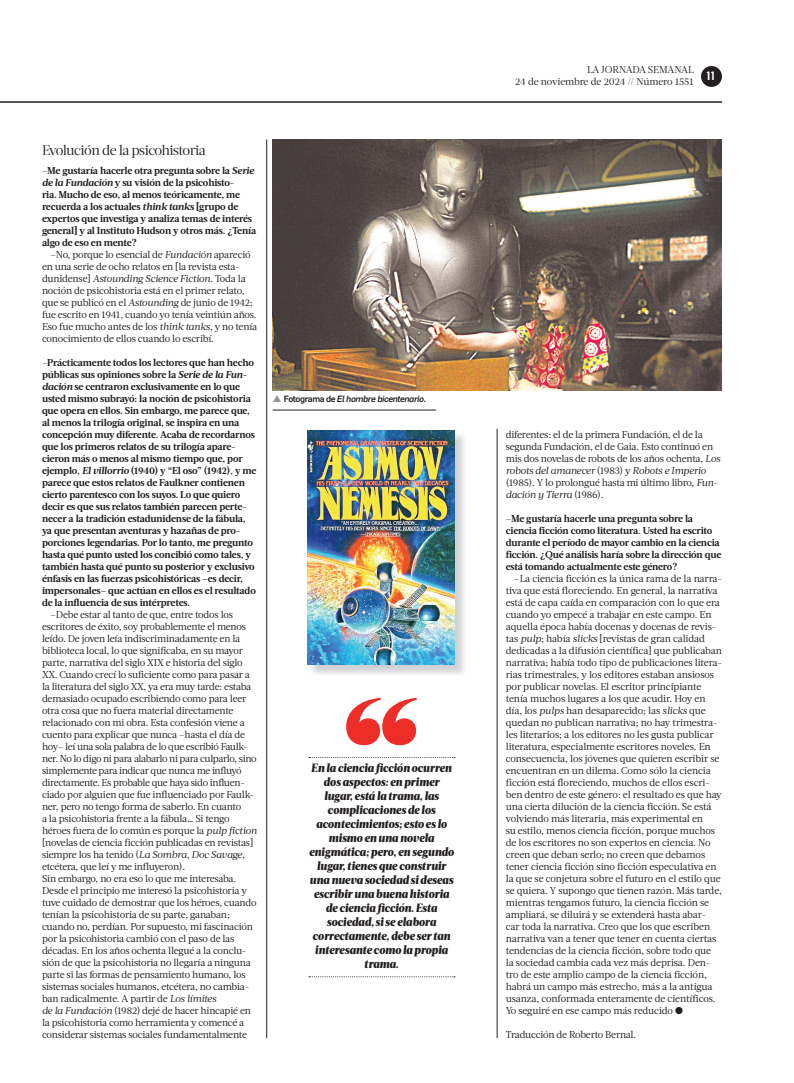
<style>
.page{position:relative;width:794px;height:1083px;background:#fff}
.page>*{position:absolute;margin:0;border:0;box-sizing:border-box;transform-origin:0 0}
.t1{font:14px "Acta Headline";letter-spacing:-.04em;color:#231f20}
.t2{font:italic 900 12px/14px "Acta Deck";color:#231f20;text-align:center;scale:.9 1}
.t3{font:600 11.9px "Flama Semicond";color:#fff}
.t4{font:10px/12px "Acta";letter-spacing:-.02em;color:#231f20}
.t5{font:700 10px/12px "Acta";letter-spacing:-.02em;color:#231f20}
.t6{font:10px/12px "Acta Deck";letter-spacing:-.01em;color:#231f20;text-align:right}
.t7{font:italic 500 8.9px "Flama";letter-spacing:-.04em;color:#231f20}
.s1{font-weight:400}
.s2{font-style:italic}
.s3{color:#939598}
.s4{font-style:normal}
</style>
<div class="page">
<div style="left:701px;top:66px;width:21px;height:21px;background:#231f20;border-radius:50%"></div>
<hr style="left:0;top:102px;width:722px;height:1px;background:#231f20">
<hr style="left:266px;top:140px;width:1px;height:898px;background:#231f20">
<hr style="left:497px;top:429px;width:1px;height:609px;background:#231f20">
<svg style="left:309px;top:757px;width:146px;height:1px"></svg>
<svg style="left:309px;top:976px;width:146px;height:1px"></svg>
<svg style="left:346px;top:698px;width:71px;height:47px"></svg>
<img style="left:273px;top:140px;width:449px;height:250px">
<img style="left:309px;top:432px;width:155px;height:242px">
<img style="left:308px;top:430px;width:146px;height:234px">
<hr style="left:273px;top:410px;width:163px;height:1px;background:#231f20">
<h1 class="t1" style="left:42px;top:144px;width:165px">Evolución de la psicohistoria</h1>
<p class="t5" style="left:42px;top:165px;width:216px"><span class="s1">‒</span>Me gustaría hacerle otra pregunta sobre la <span class="s2">Serie de la Fundación</span> y su visión de la psicohisto-<br>ria. Mucho de eso, al menos teóricamente, me recuerda a los actuales <span class="s2">think tanks</span> [grupo de expertos que investiga y analiza temas de interés general] y al Instituto Hudson y otros más. ¿Tenía algo de eso en mente?</p>
<p class="t4" style="left:42px;top:249px;width:217px;text-indent:9px">‒No, porque lo esencial de <span class="s2">Fundación</span> apareció en una serie de ocho relatos en [la revista esta&shy;dunidense] <span class="s2">Astounding Science Fiction</span>. Toda la noción de psicohistoria está en el primer relato, que se publicó en el <span class="s2">Astounding</span> de junio de 1942; fue escrito en 1941, cuando yo tenía veintiún años.<br>Eso fue mucho antes de los <span class="s2">think tanks</span>, y no tenía conocimiento de ellos cuando lo escribí.</p>
<p class="t5" style="left:42px;top:357px;width:216px"><span class="s1">‒</span>Prácticamente todos los lectores que han hecho públicas sus opiniones sobre la <span class="s2">Serie de la Fun&shy;dación</span> se centraron exclusivamente en lo que usted mismo subrayó: la noción de psicohistoria que opera en ellos. Sin embargo, me parece que, al menos la trilogía original, se inspira en una concepción muy diferente. Acaba de recordarnos que los primeros relatos de su trilogía apare&shy;cieron más o menos al mismo tiempo que, por ejemplo<span class="s1">,</span> <span class="s2">El villorrio</span> (1940) y “El oso” (1942)<span class="s1">,</span> y me parece que estos relatos de Faulkner contienen cierto parentesco con los suyos. Lo que quiero decir es que sus relatos también parecen perte&shy;necer a la tradición estadunidense de la fábula, ya que presentan aventuras y hazañas de pro&shy;porciones legendarias. Por lo tanto, me pregunto hasta qué punto usted los concibió como tales, y también hasta qué punto su posterior y exclusivo énfasis en las fuerzas psicohistóricas ‒es decir, impersonales‒ que actúan en ellos es el resultado de la influencia de sus intérpretes.</p>
<p class="t4" style="left:42px;top:609px;width:216px;text-indent:9px">‒Debe estar al tanto de que, entre todos los escritores de éxito, soy probablemente el menos leído. De joven leía indiscriminadamente en la biblioteca local, lo que significaba, en su mayor parte, narrativa del siglo XIX e historia del siglo XX. Cuando crecí lo suficiente como para pasar a la literatura del siglo XX, ya era muy tarde: estaba demasiado ocupado escribiendo como para leer otra cosa que no fuera material directamente relacionado con mi obra. Esta confesión viene a cuento para explicar que nunca ‒hasta el día de hoy‒ leí una sola palabra de lo que escribió Faulk&shy;ner. No lo digo ni para alabarlo ni para culparlo, sino simplemente para indicar que nunca me influyó directamente. Es probable que haya sido influen&shy;ciado por alguien que fue influenciado por Faulk&shy;ner, pero no tengo forma de saberlo. En cuanto<br>a la psicohistoria frente a la fábula… Si tengo héroes fuera de lo común es porque la <span class="s2">pulp fiction </span>[novelas de ciencia ficción publicadas en revistas] siempre los ha tenido (<span class="s2">La Sombra</span>, <span class="s2">Doc Savage</span>, etcétera, que leí y me influyeron).<br>Sin embargo, no era eso lo que me interesaba.<br>Desde el principio me interesó la psicohistoria y tuve cuidado de demostrar que los héroes, cuando tenían la psicohistoria de su parte, ganaban; cuando no, perdían. Por supuesto, mi fascinación por la psicohistoria cambió con el paso de las décadas. En los años ochenta llegué a la conclu&shy;sión de que la psicohistoria no llegaría a ninguna parte si las formas de pensamiento humano, los sistemas sociales humanos, etcétera, no cambia&shy;ban radicalmente. A partir de <span class="s2">Los límites<br>de la Fundación</span> (1982) dejé de hacer hincapié en la psicohistoria como herramienta y comencé a considerar sistemas sociales fundamentalmente</p>
<p class="t7" style="left:273px;top:395px;width:155px"><span class="s3">▲</span> <span class="s4">Fotograma de</span> El hombre bicentenario<span class="s4">.</span></p>
<p class="t2" style="left:309px;top:762px;width:162px">En la ciencia ficción ocurren dos aspectos: en primer lugar, está la trama, las complicaciones de los acontecimientos; esto es lo mismo en una novela enigmática; pero, en segundo lugar, tienes que construir una nueva sociedad si deseas escribir una buena historia de ciencia ficción. Esta sociedad, si se elabora correctamente, debe ser tan interesante como la propia trama.</p>
<p class="t6" style="left:515px;top:65px;width:180px">LA JORNADA SEMANAL<br>24 de noviembre de 2024 // Número 1551</p>
<p class="t3" style="left:706px;top:71px;width:10px">11</p>
<p class="t4" style="left:506px;top:429px;width:216px">diferentes: el de la primera Fundación, el de la segunda Fundación, el de Gaia. Esto continuó en mis dos novelas de robots de los años ochenta, <span class="s2">Los robots del amanecer</span> (1983) y <span class="s2">Robots e Imperio </span>(1985). Y lo prolongué hasta mi último libro, <span class="s2">Fun&shy;dación y Tierra</span> (1986).</p>
<p class="t5" style="left:506px;top:513px;width:217px"><span class="s1">‒</span>Me gustaría hacerle una pregunta sobre la ciencia ficción como literatura<span class="s1">.</span> Usted ha escrito durante el período de mayor cambio en la ciencia ficción. ¿Qué análisis haría sobre la dirección que está tomando actualmente este género?</p>
<p class="t4" style="left:506px;top:573px;width:218px;text-indent:9px">‒La ciencia ficción es la única rama de la narra&shy;tiva que está floreciendo. En general, la narrativa está de capa caída en comparación con lo que era cuando yo empecé a trabajar en este campo. En aquella época había docenas y docenas de revis&shy;tas <span class="s2">pulp</span>; había <span class="s2">slicks</span> [revistas de gran calidad dedicadas a la difusión científica] que publicaban narrativa; había todo tipo de publicaciones litera&shy;rias trimestrales, y los editores estaban ansiosos por publicar novelas. El escritor principiante tenía muchos lugares a los que acudir. Hoy en día, los <span class="s2">pulps</span> han desaparecido; las <span class="s2">slicks</span> que quedan no publican narrativa; no hay trimestra&shy;les literarios; a los editores no les gusta publicar literatura, especialmente escritores noveles. En consecuencia, los jóvenes que quieren escribir se encuentran en un dilema. Como sólo la ciencia ficción está floreciendo, muchos de ellos escri&shy;ben dentro de este género: el resultado es que hay una cierta dilución de la ciencia ficción. Se está volviendo más literaria, más experimental en<br>su estilo, menos ciencia ficción, porque muchos de los escritores no son expertos en ciencia. No creen que deban serlo; no creen que debamos tener ciencia ficción sino ficción especulativa en la que se conjetura sobre el futuro en el estilo que se quiera. Y supongo que tienen razón. Más tarde, mientras tengamos futuro, la ciencia ficción se ampliará, se diluirá y se extenderá hasta abar&shy;car toda la narrativa. Creo que los que escriben narrativa van a tener que tener en cuenta ciertas tendencias de la ciencia ficción, sobre todo que<br>la sociedad cambia cada vez más deprisa. Den&shy;tro de este amplio campo de la ciencia ficción, habrá un campo más estrecho, más a la antigua usanza, conformada enteramente de científicos.<br>Yo seguiré en ese campo más reducido ●</p>
<p class="t4" style="left:506px;top:1029px;width:132px">Traducción de Roberto Bernal.</p>
</div>
